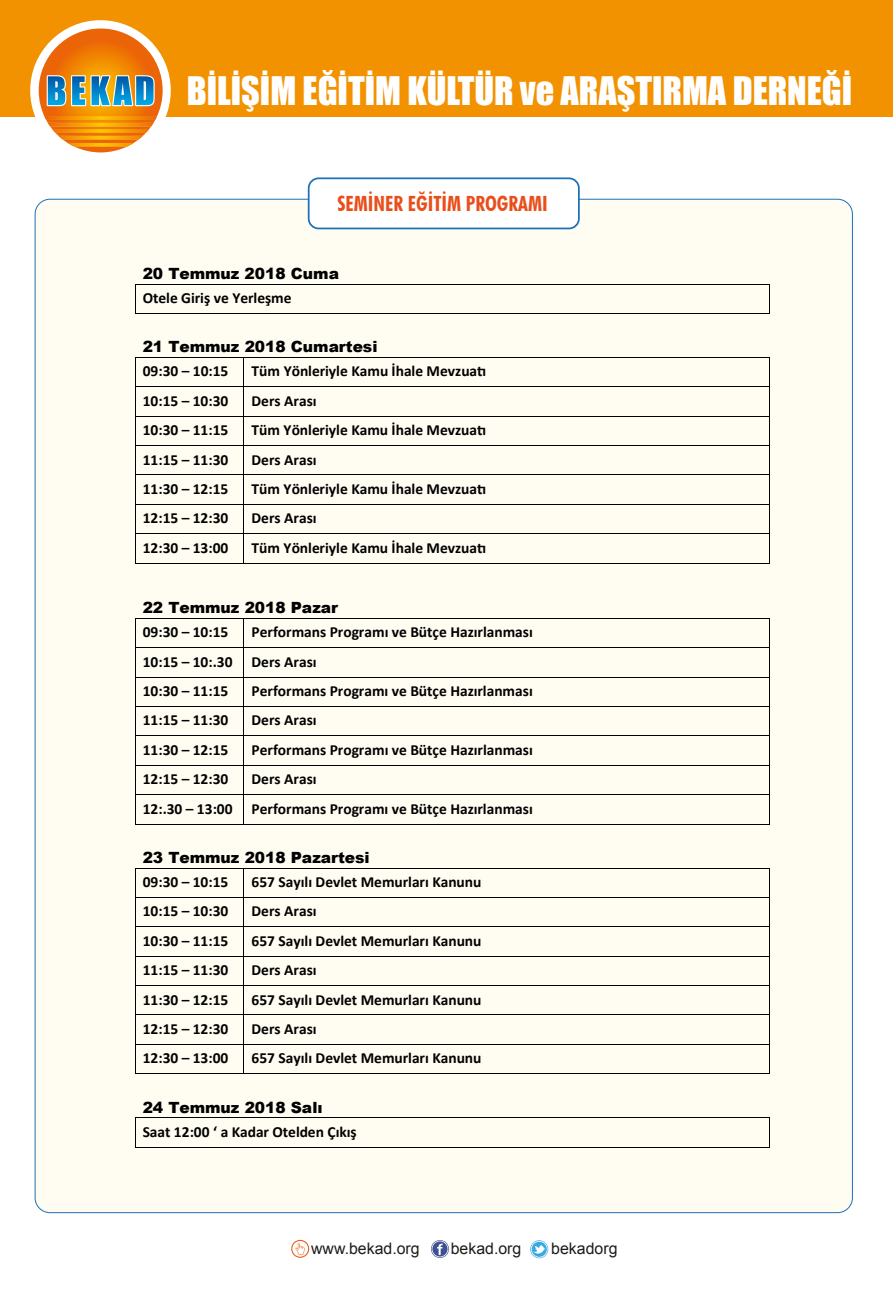
<style>
.page{position:relative;width:893px;height:1290px;background:#fff}
.page>*{position:absolute;margin:0;border:0;box-sizing:border-box;transform-origin:0 0}
.t1{font:36.23px "Impact";color:#fff}
.t2{font:700 condensed 21px "Futura BT";color:#e94e1b}
.t3{font:15.92px "Arial";color:#1d1d1b}
.t4{font:700 15.4px/29.4px "Calibri";letter-spacing:-.005em;color:#010101}
.t5{font:900 15.4px "Arial";letter-spacing:-.005em;color:#010101}
</style>
<div class="page">
<div style="left:0;top:1px;width:893px;height:116px;background:#f39200"></div>
<div style="left:30px;top:20px;width:141px;height:141px;background:#fff;border-radius:50%"></div>
<svg style="left:39px;top:28px;width:124px;height:124px"></svg>
<div style="left:35px;top:199px;width:817px;height:1013px;background:#fffcf1;border-radius:15px"></div>
<div style="left:309px;top:178px;width:270px;height:50px;background:#fff;border-radius:10px"></div>
<div style="left:308px;top:177px;width:272px;height:52px;border:2px solid #1d71b8;border-radius:10px"></div>
<hr style="left:135px;top:284px;width:634px;height:1px;background:#010101">
<svg style="left:135px;top:285px;width:1px;height:28px"></svg>
<hr style="left:135px;top:313px;width:634px;height:1px;background:#010101">
<svg style="left:769px;top:284px;width:1px;height:30px"></svg>
<hr style="left:135px;top:357px;width:109px;height:1px;background:#010101">
<hr style="left:244px;top:357px;width:526px;height:1px;background:#010101">
<hr style="left:135px;top:386px;width:109px;height:1px;background:#010101">
<hr style="left:244px;top:386px;width:526px;height:1px;background:#010101">
<hr style="left:135px;top:416px;width:109px;height:1px;background:#010101">
<hr style="left:244px;top:416px;width:526px;height:1px;background:#010101">
<hr style="left:135px;top:445px;width:109px;height:1px;background:#010101">
<hr style="left:244px;top:445px;width:526px;height:1px;background:#010101">
<hr style="left:135px;top:475px;width:109px;height:1px;background:#010101">
<hr style="left:244px;top:475px;width:526px;height:1px;background:#010101">
<hr style="left:135px;top:504px;width:109px;height:1px;background:#010101">
<hr style="left:244px;top:504px;width:526px;height:1px;background:#010101">
<hr style="left:135px;top:533px;width:109px;height:1px;background:#010101">
<hr style="left:244px;top:533px;width:526px;height:1px;background:#010101">
<svg style="left:135px;top:358px;width:1px;height:205px"></svg>
<hr style="left:135px;top:563px;width:109px;height:1px;background:#010101">
<hr style="left:244px;top:563px;width:526px;height:1px;background:#010101">
<hr style="left:135px;top:618px;width:109px;height:1px;background:#010101">
<hr style="left:244px;top:618px;width:526px;height:1px;background:#010101">
<hr style="left:135px;top:647px;width:109px;height:1px;background:#010101">
<hr style="left:244px;top:647px;width:526px;height:1px;background:#010101">
<hr style="left:135px;top:677px;width:109px;height:1px;background:#010101">
<hr style="left:244px;top:677px;width:526px;height:1px;background:#010101">
<hr style="left:135px;top:706px;width:109px;height:1px;background:#010101">
<hr style="left:244px;top:706px;width:526px;height:1px;background:#010101">
<hr style="left:135px;top:735px;width:109px;height:1px;background:#010101">
<hr style="left:244px;top:735px;width:526px;height:1px;background:#010101">
<hr style="left:135px;top:765px;width:109px;height:1px;background:#010101">
<hr style="left:244px;top:765px;width:526px;height:1px;background:#010101">
<hr style="left:135px;top:794px;width:109px;height:1px;background:#010101">
<hr style="left:244px;top:794px;width:526px;height:1px;background:#010101">
<svg style="left:135px;top:619px;width:1px;height:205px"></svg>
<hr style="left:135px;top:824px;width:109px;height:1px;background:#010101">
<hr style="left:244px;top:824px;width:526px;height:1px;background:#010101">
<hr style="left:135px;top:868px;width:109px;height:1px;background:#010101">
<hr style="left:244px;top:868px;width:526px;height:1px;background:#010101">
<hr style="left:135px;top:897px;width:109px;height:1px;background:#010101">
<hr style="left:244px;top:897px;width:526px;height:1px;background:#010101">
<hr style="left:135px;top:926px;width:109px;height:1px;background:#010101">
<hr style="left:244px;top:926px;width:526px;height:1px;background:#010101">
<hr style="left:135px;top:956px;width:109px;height:1px;background:#010101">
<hr style="left:244px;top:956px;width:526px;height:1px;background:#010101">
<hr style="left:135px;top:985px;width:109px;height:1px;background:#010101">
<hr style="left:244px;top:985px;width:526px;height:1px;background:#010101">
<hr style="left:135px;top:1014px;width:109px;height:1px;background:#010101">
<hr style="left:244px;top:1014px;width:526px;height:1px;background:#010101">
<hr style="left:135px;top:1044px;width:109px;height:1px;background:#010101">
<hr style="left:244px;top:1044px;width:526px;height:1px;background:#010101">
<svg style="left:135px;top:869px;width:1px;height:204px"></svg>
<hr style="left:135px;top:1073px;width:109px;height:1px;background:#010101">
<hr style="left:244px;top:1073px;width:526px;height:1px;background:#010101">
<hr style="left:135px;top:1117px;width:634px;height:1px;background:#010101">
<svg style="left:135px;top:1118px;width:1px;height:29px"></svg>
<hr style="left:135px;top:1147px;width:634px;height:1px;background:#010101">
<svg style="left:769px;top:1117px;width:1px;height:31px"></svg>
<svg style="left:291px;top:1240px;width:18px;height:18px"></svg>
<svg style="left:431px;top:1240px;width:18px;height:18px"></svg>
<svg style="left:432px;top:1240px;width:16px;height:17px"></svg>
<div style="left:432px;top:1241px;width:15px;height:15px;background:#3d5193;border-radius:50%"></div>
<svg style="left:437px;top:1243px;width:6px;height:12px"></svg>
<svg style="left:530px;top:1240px;width:18px;height:18px"></svg>
<svg style="left:531px;top:1241px;width:17px;height:16px"></svg>
<svg style="left:532px;top:1241px;width:15px;height:16px"></svg>
<svg style="left:533px;top:1245px;width:12px;height:8px"></svg>
<h1 class="t1" style="left:187px;top:62px;width:667px">BİLİŞİM EĞİTİM KÜLTÜR ve ARAŞTIRMA DERNEĞİ</h1>
<h2 class="t2" style="left:337px;top:191px;width:212px">SEMİNER EĞİTİM PROGRAMI</h2>
<p class="t5" style="left:143px;top:262px;width:198px">20 Temmuz 2018 Cuma</p>
<p class="t4" style="left:143px;top:283px;width:150px">Otele Giriş ve Yerleşme</p>
<p class="t5" style="left:143px;top:336px;width:236px">21 Temmuz 2018 Cumartesi</p>
<p class="t4" style="left:143px;top:356px;width:87px">09:30 – 10:15</p>
<p class="t4" style="left:252px;top:356px;width:236px">Tüm Yönleriyle Kamu İhale Mevzuatı</p>
<p class="t4" style="left:143px;top:386px;width:87px">10:15 – 10:30</p>
<p class="t4" style="left:252px;top:386px;width:66px">Ders Arası</p>
<p class="t4" style="left:143px;top:415px;width:87px">10:30 – 11:15</p>
<p class="t4" style="left:252px;top:415px;width:236px">Tüm Yönleriyle Kamu İhale Mevzuatı</p>
<p class="t4" style="left:143px;top:445px;width:87px">11:15 – 11:30</p>
<p class="t4" style="left:252px;top:445px;width:66px">Ders Arası</p>
<p class="t4" style="left:143px;top:474px;width:87px">11:30 – 12:15</p>
<p class="t4" style="left:252px;top:474px;width:236px">Tüm Yönleriyle Kamu İhale Mevzuatı</p>
<p class="t4" style="left:143px;top:503px;width:87px">12:15 – 12:30</p>
<p class="t4" style="left:252px;top:503px;width:66px">Ders Arası</p>
<p class="t4" style="left:143px;top:533px;width:87px">12:30 – 13:00</p>
<p class="t4" style="left:252px;top:533px;width:236px">Tüm Yönleriyle Kamu İhale Mevzuatı</p>
<p class="t5" style="left:143px;top:597px;width:197px">22 Temmuz 2018 Pazar</p>
<p class="t4" style="left:143px;top:617px;width:87px">09:30 – 10:15</p>
<p class="t4" style="left:143px;top:617px;width:392px;text-indent:109px">Performans Programı ve Bütçe Hazırlanması<br>10:15 – 10:.30 Ders Arası<br>10:30 – 11:15</p>
<p class="t4" style="left:252px;top:676px;width:283px">Performans Programı ve Bütçe Hazırlanması</p>
<p class="t4" style="left:143px;top:706px;width:87px">11:15 – 11:30</p>
<p class="t4" style="left:252px;top:706px;width:66px">Ders Arası</p>
<p class="t4" style="left:143px;top:735px;width:87px">11:30 – 12:15</p>
<p class="t4" style="left:252px;top:735px;width:283px">Performans Programı ve Bütçe Hazırlanması</p>
<p class="t4" style="left:143px;top:764px;width:87px">12:15 – 12:30</p>
<p class="t4" style="left:143px;top:764px;width:392px;text-indent:109px">Ders Arası<br>12:.30 – 13:00 Performans Programı ve Bütçe Hazırlanması</p>
<p class="t5" style="left:143px;top:846px;width:229px">23 Temmuz 2018 Pazartesi</p>
<p class="t4" style="left:143px;top:867px;width:87px">09:30 – 10:15</p>
<p class="t4" style="left:252px;top:867px;width:231px">657 Sayılı Devlet Memurları Kanunu</p>
<p class="t4" style="left:143px;top:896px;width:87px">10:15 – 10:30</p>
<p class="t4" style="left:252px;top:896px;width:66px">Ders Arası</p>
<p class="t4" style="left:143px;top:926px;width:87px">10:30 – 11:15</p>
<p class="t4" style="left:252px;top:926px;width:231px">657 Sayılı Devlet Memurları Kanunu</p>
<p class="t4" style="left:143px;top:955px;width:87px">11:15 – 11:30</p>
<p class="t4" style="left:252px;top:955px;width:66px">Ders Arası</p>
<p class="t4" style="left:143px;top:985px;width:87px">11:30 – 12:15</p>
<p class="t4" style="left:252px;top:985px;width:231px">657 Sayılı Devlet Memurları Kanunu</p>
<p class="t4" style="left:143px;top:1014px;width:87px">12:15 – 12:30</p>
<p class="t4" style="left:252px;top:1014px;width:66px">Ders Arası</p>
<p class="t4" style="left:143px;top:1043px;width:87px">12:30 – 13:00</p>
<p class="t4" style="left:252px;top:1043px;width:231px">657 Sayılı Devlet Memurları Kanunu</p>
<p class="t5" style="left:143px;top:1096px;width:182px">24 Temmuz 2018 Salı</p>
<p class="t4" style="left:143px;top:1117px;width:216px">Saat 12:00 ‘ a Kadar Otelden Çıkış</p>
<p class="t3" style="left:311px;top:1238px;width:110px">www.bekad.org</p>
<p class="t3" style="left:451px;top:1238px;width:72px">bekad.org</p>
<p class="t3" style="left:551px;top:1238px;width:68px">bekadorg</p>
</div>
